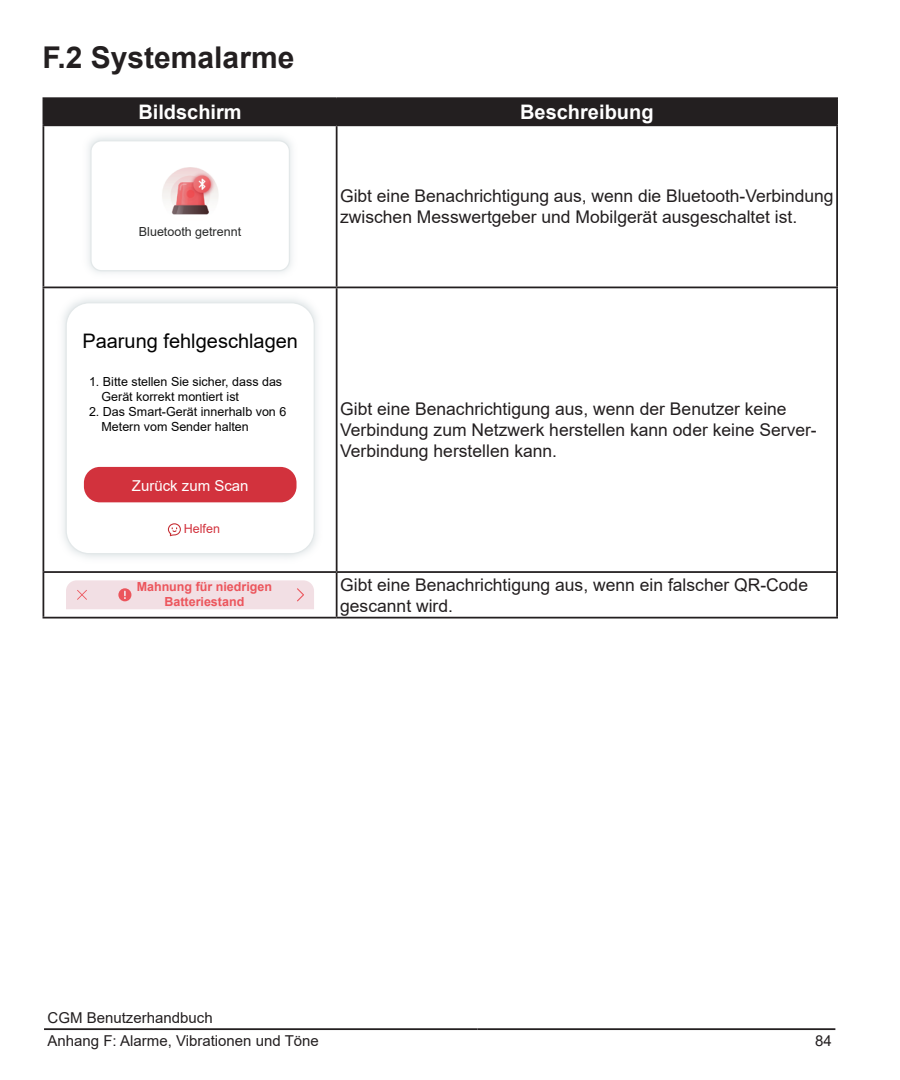
<style>
.page{position:relative;width:900px;height:1080px;background:#fff}
.page>*{position:absolute;margin:0;border:0;box-sizing:border-box;transform-origin:0 0}
.t1{font:700 30px "Arial";color:#231f20}
.t2{font:700 20px "Arial";color:#fff}
.t3{font:20px "Arial";color:#030303}
.t4{font:17.5px/21px "Arial";color:#231f20}
.t5{font:15px/22px "Arial";color:#231f20}
.t6{font:15px "Arial";color:#fff}
.t7{font:12.5px/15px "Arial";color:#030303}
.t8{font:700 12.5px/15px "Arial";color:#ec555c;text-align:center}
.t9{font:12.5px "Arial";color:#272828}
.t10{font:12.5px "Arial";color:#d2323d}
</style>
<div class="page">
<hr style="left:44px;top:1028px;width:434px;height:2px;background:#231f20">
<hr style="left:478px;top:1028px;width:357px;height:2px;background:#231f20">
<hr style="left:43px;top:97px;width:294px;height:2px;background:#231f20">
<div style="left:43px;top:99px;width:793px;height:25px;background:#231f20"></div>
<hr style="left:337px;top:97px;width:501px;height:2px;background:#231f20">
<hr style="left:336px;top:99px;width:2px;height:25px;background:#231f20">
<hr style="left:836px;top:99px;width:2px;height:25px;background:#231f20">
<hr style="left:43px;top:124px;width:294px;height:2px;background:#231f20">
<hr style="left:43px;top:126px;width:1px;height:160px;background:#231f20">
<hr style="left:337px;top:124px;width:501px;height:2px;background:#231f20">
<hr style="left:336px;top:126px;width:2px;height:160px;background:#231f20">
<hr style="left:836px;top:126px;width:2px;height:160px;background:#231f20">
<hr style="left:43px;top:286px;width:294px;height:2px;background:#231f20">
<hr style="left:43px;top:288px;width:1px;height:283px;background:#231f20">
<hr style="left:337px;top:286px;width:501px;height:2px;background:#231f20">
<hr style="left:336px;top:288px;width:2px;height:283px;background:#231f20">
<hr style="left:836px;top:288px;width:2px;height:283px;background:#231f20">
<hr style="left:43px;top:571px;width:294px;height:2px;background:#231f20">
<hr style="left:43px;top:573px;width:1px;height:44px;background:#231f20">
<hr style="left:337px;top:571px;width:501px;height:2px;background:#231f20">
<hr style="left:336px;top:573px;width:2px;height:44px;background:#231f20">
<hr style="left:836px;top:573px;width:2px;height:44px;background:#231f20">
<hr style="left:43px;top:617px;width:294px;height:1px;background:#231f20">
<hr style="left:337px;top:617px;width:501px;height:1px;background:#231f20">
<div style="left:90px;top:140px;width:200px;height:131px;border:1px solid #e3e8e9;border-radius:11px"></div>
<img style="left:162px;top:167px;width:56px;height:48px">
<div style="left:66px;top:302px;width:249px;height:252px;border:1px solid #e3e8e9;border-radius:23px"></div>
<div style="left:84px;top:467px;width:213px;height:35px;background:#d2323d;border-radius:16px"></div>
<svg style="left:168px;top:523px;width:13px;height:13px"></svg>
<svg style="left:66px;top:580px;width:248px;height:29px;background:#f2dce1"></svg>
<h1 class="t1" style="left:43px;top:37px;width:253px">F.2 Systemalarme</h1>
<p class="t2" style="left:138px;top:98px;width:105px">Bildschirm</p>
<p class="t2" style="left:520px;top:98px;width:135px">Beschreibung</p>
<p class="t9" style="left:139px;top:223px;width:104px">Bluetooth getrennt</p>
<p class="t3" style="left:82px;top:327px;width:217px">Paarung fehlgeschlagen</p>
<p class="t7" style="left:102px;top:374px;width:182px;text-indent:-12px">1. Bitte stellen Sie sicher, dass das<br>Gerät korrekt montiert ist</p>
<p class="t7" style="left:102px;top:404px;width:186px;text-indent:-12px">2. Das Smart-Gerät innerhalb von 6<br>Metern vom Sender halten</p>
<p class="t6" style="left:132px;top:475px;width:118px">Zurück zum Scan</p>
<p class="t10" style="left:184px;top:520px;width:38px">Helfen</p>
<p class="t4" style="left:340px;top:185px;width:495px">Gibt eine Benachrichtigung aus, wenn die Bluetooth-Verbindung zwischen Messwertgeber und Mobilgerät ausgeschaltet ist.</p>
<p class="t4" style="left:340px;top:398px;width:478px">Gibt eine Benachrichtigung aus, wenn der Benutzer keine<br>Verbindung zum Netzwerk herstellen kann oder keine Server-<br>Verbindung herstellen kann.</p>
<p class="t8" style="left:137px;top:579px;width:137px">Mahnung für niedrigen<br>Batteriestand</p>
<p class="t4" style="left:340px;top:574px;width:469px">Gibt eine Benachrichtigung aus, wenn ein falscher QR-Code gescannt wird.</p>
<p class="t5" style="left:48px;top:1007px;width:273px">CGM Benutzerhandbuch<br>Anhang F: Alarme, Vibrationen und Töne</p>
<p class="t5" style="left:815px;top:1029px;width:18px">84</p>
</div>
